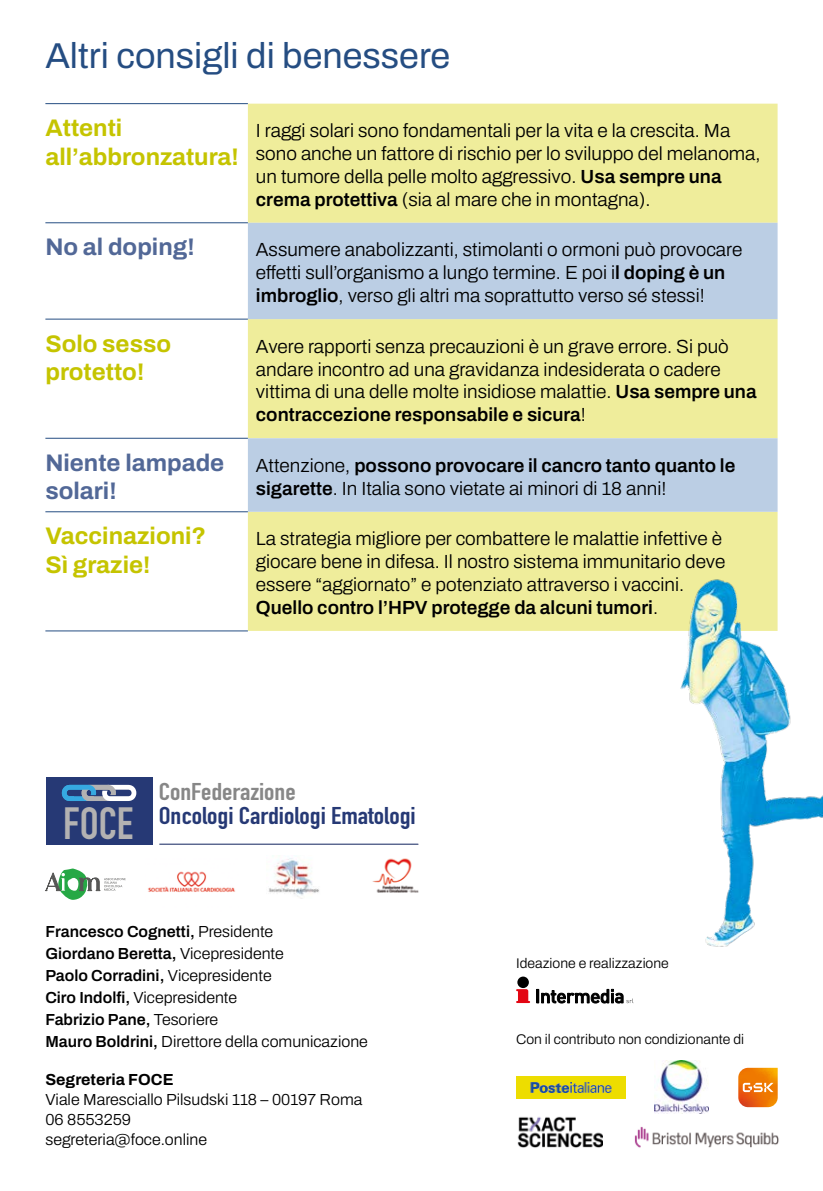
<style>
.page{position:relative;width:823px;height:1191px;background:#fff}
.page>*{position:absolute;margin:0;border:0;box-sizing:border-box;transform-origin:0 0}
.t1{font:700 44.4px "DIN Condensed";color:#b3b2b2}
.t2{font:36px "Archivo";color:#254d82}
.t3{font:700 24px/28.8px "Archivo";color:#c5c400}
.t4{font:700 24px/28.8px "Archivo";color:#526897}
.t5{font:700 24px "DIN Condensed";color:#263975;scale:1.16 1}
.t6{font:700 24px "DIN Condensed";color:#878787;scale:1.16 1}
.t7{font:300 19px/22.8px "Archivo";color:#000}
.t8{font:600 16px/22px "Archivo";color:#000}
.t9{font:300 16px/20px "Archivo";color:#000}
.t10{font:700 16px "Archivo";color:#000}
.t11{font:300 14px "Archivo";color:#000}
.s1{font-weight:600}
.s2{font-weight:300}
</style>
<div class="page">
<div style="left:248px;top:104px;width:529px;height:527px;background:#efed9b"></div>
<svg style="left:248px;top:223px;width:529px;height:289px;background:#d0dac6"></svg>
<hr style="left:45px;top:103px;width:203px;height:1px;background:#254d82">
<hr style="left:45px;top:222px;width:203px;height:1px;background:#254d82">
<hr style="left:45px;top:319px;width:203px;height:1px;background:#254d82">
<hr style="left:45px;top:438px;width:203px;height:1px;background:#254d82">
<hr style="left:45px;top:511px;width:203px;height:1px;background:#254d82">
<hr style="left:45px;top:630px;width:203px;height:1px;background:#254d82">
<img style="left:625px;top:566px;width:197px;height:381px">
<hr style="left:159px;top:843px;width:259px;height:1px;background:#263975">
<img style="left:148px;top:871px;width:87px;height:21px">
<img style="left:268px;top:858px;width:51px;height:40px">
<img style="left:372px;top:858px;width:47px;height:35px">
<div style="left:46px;top:777px;width:107px;height:68px;background:#263975"></div>
<svg style="left:62px;top:785px;width:74px;height:16px"></svg>
<svg style="left:45px;top:868px;width:81px;height:32px"></svg>
<img style="left:516px;top:1076px;width:109px;height:22px">
<svg style="left:738px;top:1067px;width:39px;height:40px;background:#ef8929"></svg>
<img style="left:517px;top:1116px;width:85px;height:32px">
<img style="left:634px;top:1126px;width:145px;height:22px">
<div style="left:517px;top:976px;width:11px;height:12px;background:#000;border-radius:50%"></div>
<svg style="left:516px;top:989px;width:14px;height:14px"></svg>
<svg style="left:536px;top:989px;width:97px;height:14px"></svg>
<img style="left:654px;top:1060px;width:54px;height:53px">
<h2 class="t2" style="left:45px;top:29px;width:406px">Altri consigli di benessere</h2>
<p class="t3" style="left:45px;top:113px;width:195px">Attenti all’abbronzatura!</p>
<p class="t7" style="left:256px;top:119px;width:506px">I raggi solari sono fondamentali per la vita e la crescita. Ma sono anche un fattore di rischio per lo sviluppo del melanoma, un tumore della pelle molto aggressivo. <span class="s1">Usa sempre una crema protettiva</span> (sia al mare che in montagna).</p>
<p class="t4" style="left:45px;top:232px;width:151px">No al doping!</p>
<p class="t7" style="left:256px;top:238px;width:487px">Assumere anabolizzanti, stimolanti o ormoni può provocare effetti sull’organismo a lungo termine. E poi i<span class="s1">l doping è un imbroglio</span>, verso gli altri ma soprattutto verso sé stessi!</p>
<p class="t3" style="left:45px;top:329px;width:127px">Solo sesso protetto!</p>
<p class="t7" style="left:256px;top:335px;width:502px">Avere rapporti senza precauzioni è un grave errore. Si può andare incontro ad una gravidanza indesiderata o cadere vittima di una delle molte insidiose malattie. <span class="s1">Usa sempre una contraccezione responsabile e sicura</span>!</p>
<p class="t4" style="left:45px;top:448px;width:180px">Niente lampade solari!</p>
<p class="t7" style="left:256px;top:454px;width:480px">Attenzione, <span class="s1">possono provocare il cancro tanto quanto le sigarette</span>. In Italia sono vietate ai minori di 18 anni!</p>
<p class="t3" style="left:45px;top:521px;width:162px">Vaccinazioni?<br>Sì grazie!</p>
<p class="t7" style="left:256px;top:527px;width:471px">La strategia migliore per combattere le malattie infettive è giocare bene in difesa. Il nostro sistema immunitario deve essere “aggiornato” e potenziato attraverso i vaccini.<br><span class="s1">Quello contro l’HPV protegge da alcuni tumori</span>.</p>
<h1 class="t1" style="left:63px;top:793px;width:71px">FOCE</h1>
<p class="t6" style="left:159px;top:775px;width:119px">ConFederazione</p>
<p class="t5" style="left:159px;top:799px;width:223px">Oncologi Cardiologi Ematologi</p>
<p class="t8" style="left:45px;top:920px;width:324px">Francesco Cognetti, <span class="s2">Presidente<br></span>Giordano Beretta, <span class="s2">Vicepresidente<br></span>Paolo Corradini, <span class="s2">Vicepresidente<br></span>Ciro Indolfi, <span class="s2">Vicepresidente<br></span>Fabrizio Pane, <span class="s2">Tesoriere<br></span>Mauro Boldrini, <span class="s2">Direttore della comunicazione</span></p>
<p class="t10" style="left:45px;top:1067px;width:130px">Segreteria FOCE</p>
<p class="t9" style="left:45px;top:1089px;width:318px">Viale Maresciallo Pilsudski 118 – 00197 Roma<br>06 8553259<br>segreteria@foce.online</p>
<p class="t11" style="left:516px;top:952px;width:154px">Ideazione e realizzazione</p>
<p class="t11" style="left:516px;top:1028px;width:229px">Con il contributo non condizionante di</p>
</div>
